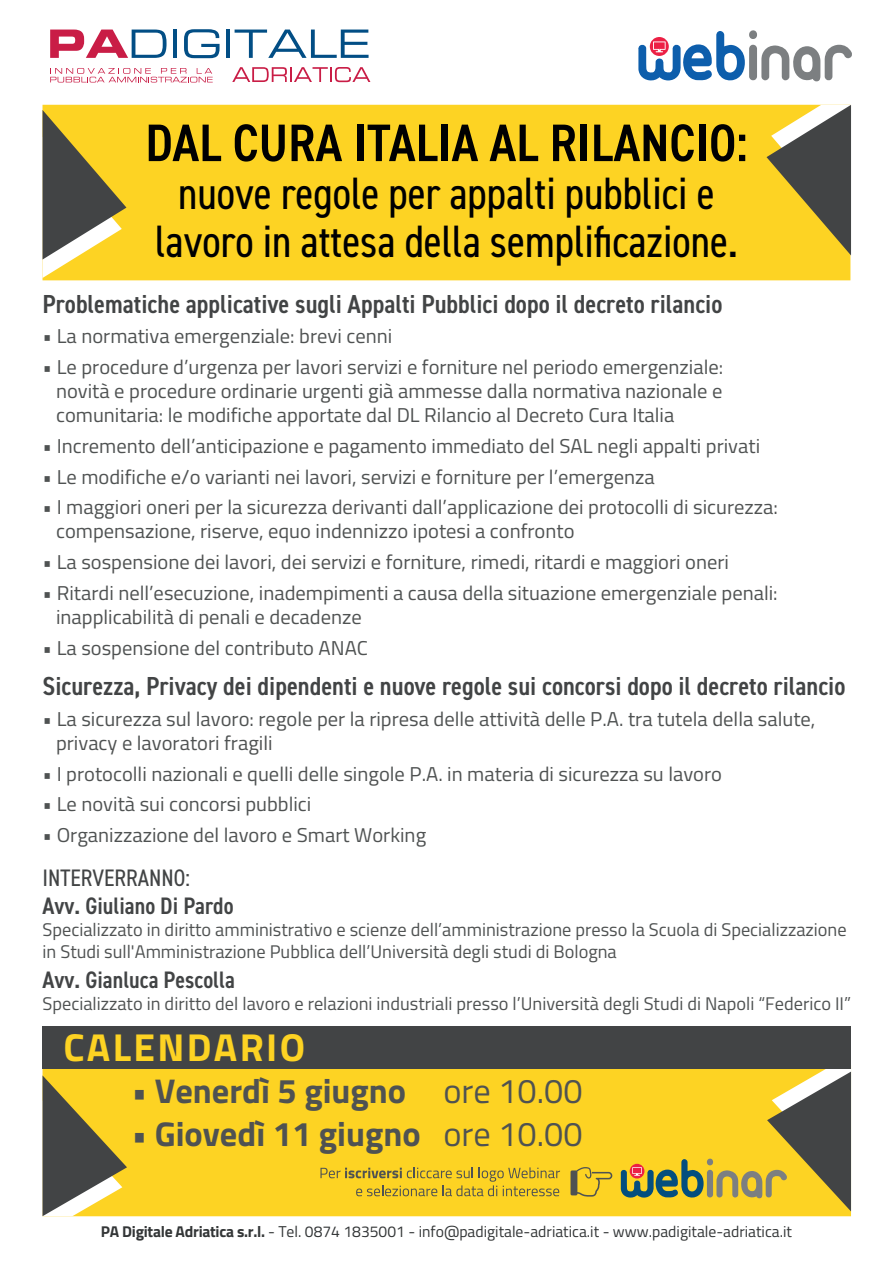
<style>
.page{position:relative;width:893px;height:1263px;background:#fff}
.page>*{position:absolute;margin:0;border:0;box-sizing:border-box;transform-origin:0 0}
.t1{font:600 condensed 52.8px "DIN2014";color:#000001}
.t2{font:condensed 45.45px/48px "DIN2014";color:#000001;text-align:center}
.t3{font:700 39px "Titillium";letter-spacing:.06em;color:#fdd323}
.t4{font:700 34.35px "Titillium";color:#4f5252}
.t5{font:600 condensed 26.1px "DIN2014";color:#424445}
.t6{font:600 condensed 23.85px "DIN2014";color:#424445}
.t7{font:condensed 23.85px "DIN2014";color:#424445}
.t8{font:20.1px/24px "Titillium";color:#4f5252}
.t9{font:18.3px/22px "Titillium";color:#4f5252}
.t10{font:15.6px "Titillium";color:#333637}
.s1{font-weight:400}
.s2{font-weight:700}
</style>
<div class="page">
<div style="left:43px;top:105px;width:807px;height:175px;background:#fdd323"></div>
<svg style="left:43px;top:110px;width:83px;height:168px;background:#a99747"></svg>
<svg style="left:766px;top:105px;width:85px;height:150px;background:#9f8f46"></svg>
<div style="left:43px;top:1068px;width:808px;height:148px;background:#fdd323"></div>
<svg style="left:43px;top:1075px;width:84px;height:141px;background:#9f8e47"></svg>
<svg style="left:638px;top:30px;width:214px;height:51px"></svg>
<svg style="left:50px;top:30px;width:117px;height:28px"></svg>
<hr style="left:173px;top:30px;width:4px;height:28px;background:#024e85">
<svg style="left:184px;top:29px;width:36px;height:29px"></svg>
<hr style="left:226px;top:30px;width:4px;height:28px;background:#024e85">
<svg style="left:235px;top:30px;width:134px;height:28px"></svg>
<svg style="left:232px;top:67px;width:138px;height:15px"></svg>
<svg style="left:50px;top:68px;width:163px;height:14px"></svg>
<svg style="left:320px;top:1167px;width:240px;height:29px;background:#dbba2b"></svg>
<svg style="left:621px;top:1068px;width:230px;height:143px;background:#cbb137"></svg>
<div style="left:43px;top:1026px;width:808px;height:42px;background:#424445"></div>
<svg style="left:570px;top:1167px;width:42px;height:30px"></svg>
<h1 class="t1" style="left:145px;top:108px;width:604px">DAL CURA ITALIA AL RILANCIO:</h1>
<h2 class="t2" style="left:155px;top:168px;width:584px">nuove regole per appalti pubblici e lavoro in attesa della semplificazione.</h2>
<p class="t5" style="left:43px;top:286px;width:681px">Problematiche applicative sugli Appalti Pubblici dopo il decreto rilancio</p>
<p class="t8" style="left:43px;top:323px;width:351px">• La normativa emergenziale: brevi cenni</p>
<p class="t8" style="left:56px;top:354px;width:669px;text-align:justify;text-indent:-14px">• Le procedure d’urgenza per lavori servizi e forniture nel periodo emergenziale: novità e procedure ordinarie urgenti già ammesse dalla normativa nazionale e comunitaria: le modifiche apportate dal DL Rilancio al Decreto Cura Italia</p>
<p class="t8" style="left:43px;top:433px;width:719px">• Incremento dell’anticipazione e pagamento immediato del SAL negli appalti privati</p>
<p class="t8" style="left:43px;top:464px;width:614px">• Le modifiche e/o varianti nei lavori, servizi e forniture per l’emergenza</p>
<p class="t8" style="left:56px;top:494px;width:723px;text-indent:-14px">• I maggiori oneri per la sicurezza derivanti dall’applicazione dei protocolli di sicurezza: compensazione, riserve, equo indennizzo ipotesi a confronto</p>
<p class="t8" style="left:43px;top:549px;width:688px">• La sospensione dei lavori, dei servizi e forniture, rimedi, ritardi e maggiori oneri</p>
<p class="t8" style="left:56px;top:580px;width:723px;text-indent:-14px">• Ritardi nell’esecuzione, inadempimenti a causa della situazione emergenziale penali: inapplicabilità di penali e decadenze</p>
<p class="t8" style="left:43px;top:634px;width:327px">• La sospensione del contributo ANAC</p>
<p class="t5" style="left:43px;top:669px;width:804px">Sicurezza, Privacy dei dipendenti e nuove regole sui concorsi dopo il decreto rilancio</p>
<p class="t8" style="left:56px;top:706px;width:761px;text-indent:-14px">• La sicurezza sul lavoro: regole per la ripresa delle attività delle P.A. tra tutela della salute, privacy e lavoratori fragili</p>
<p class="t8" style="left:43px;top:761px;width:681px">• I protocolli nazionali e quelli delle singole P.A. in materia di sicurezza su lavoro</p>
<p class="t8" style="left:43px;top:791px;width:270px">• Le novità sui concorsi pubblici</p>
<p class="t8" style="left:43px;top:822px;width:385px">• Organizzazione del lavoro e Smart Working</p>
<p class="t7" style="left:43px;top:861px;width:149px">INTERVERRANNO:</p>
<p class="t6" style="left:43px;top:890px;width:193px">Avv. Giuliano Di Pardo</p>
<p class="t9" style="left:43px;top:918px;width:806px">Specializzato in diritto amministrativo e scienze dell’amministrazione presso la Scuola di Specializzazione in Studi sull'Amministrazione Pubblica dell’Università degli studi di Bologna</p>
<p class="t6" style="left:43px;top:964px;width:194px">Avv. Gianluca Pescolla</p>
<p class="t9" style="left:43px;top:992px;width:810px">Specializzato in diritto del lavoro e relazioni industriali presso l’Università degli Studi di Napoli “Federico II”</p>
<h3 class="t3" style="left:63px;top:1017px;width:243px">CALENDARIO</h3>
<h3 class="t4" style="left:132px;top:1065px;width:452px">• Venerdì 5 giugno <span class="s1">ore 10.00</span></h3>
<h3 class="t4" style="left:132px;top:1108px;width:452px">• Giovedì 11 giugno <span class="s1">ore 10.00</span></h3>
<p class="t10" style="left:101px;top:1220px;width:693px"><span class="s2">PA Digitale Adriatica s.r.l.</span> - Tel. 0874 1835001 - info@padigitale-adriatica.it - www.padigitale-adriatica.it</p>
</div>
